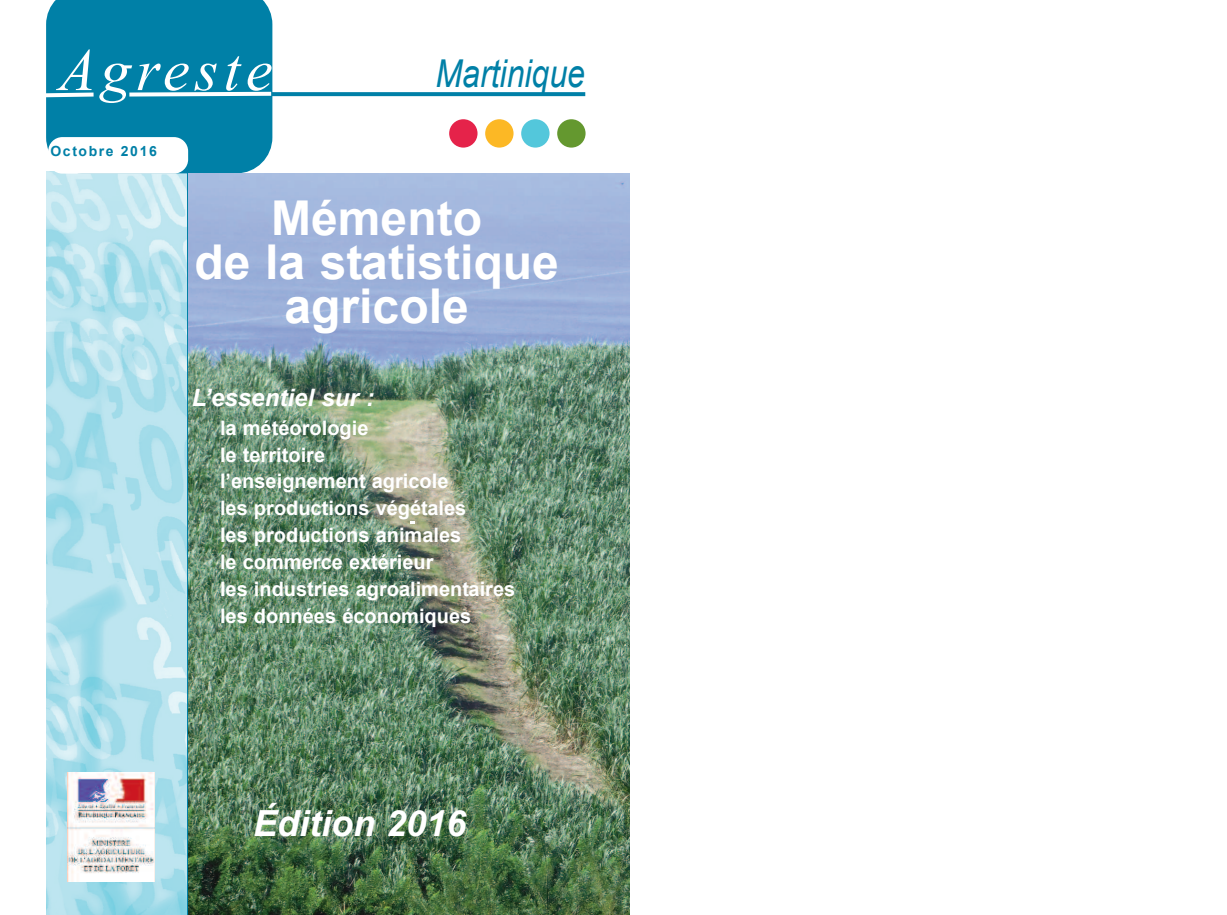
<style>
.page{position:relative;width:1227px;height:915px;background:#fff}
.page>*{position:absolute;margin:0;border:0;box-sizing:border-box;transform-origin:0 0}
.t1{font:italic 60px "Times New Roman";letter-spacing:.09em;color:#fff}
.t2{font:700 48px/44px "Arial";color:#fff;text-align:center}
.t3{font:italic 38.4px "Arial";color:#0080a7;scale:.83 1}
.t4{font:italic 700 36px "Arial";color:#fff}
.t5{font:italic 700 24px "Arial";color:#fff}
.t6{font:700 20px/26.8px "Arial";color:#fff}
.t7{font:700 14px "Arial";letter-spacing:.11em;color:#0080a7}
</style>
<div class="page">
<img style="left:46px;top:173px;width:141px;height:742px">
<div style="left:449px;top:119px;width:28px;height:29px;background:#e5234a;border-radius:50%"></div>
<div style="left:485px;top:119px;width:28px;height:29px;background:#fcb825;border-radius:50%"></div>
<div style="left:521px;top:119px;width:28px;height:29px;background:#53c7db;border-radius:50%"></div>
<div style="left:557px;top:119px;width:28px;height:29px;background:#64982f;border-radius:50%"></div>
<svg style="left:275px;top:92px;width:310px;height:4px"></svg>
<img style="left:68px;top:773px;width:87px;height:108px">
<div style="left:46px;top:0;width:229px;height:173px;background:#0080a7"></div>
<div style="left:48px;top:137px;width:140px;height:37px;background:#fff;border-radius:14px"></div>
<img style="left:189px;top:174px;width:440px;height:741px">
<h1 class="t1" style="left:59px;top:37px;width:215px">Agreste</h1>
<h3 class="t3" style="left:435px;top:53px;width:181px">Martinique</h3>
<p class="t7" style="left:51px;top:143px;width:108px">Octobre 2016</p>
<h2 class="t2" style="left:194px;top:196px;width:366px">Mémento<br>de la statistique agricole</h2>
<p class="t5" style="left:192px;top:384px;width:184px">L’essentiel sur :</p>
<p class="t6" style="left:220px;top:414px;width:297px">la météorologie<br>le territoire<br>l’enseignement agricole<br>les productions végétales<br>les productions animales<br>le commerce extérieur<br>les industries agroalimentaires les données économiques</p>
<h3 class="t4" style="left:253px;top:803px;width:215px">Édition 2016</h3>
</div>
